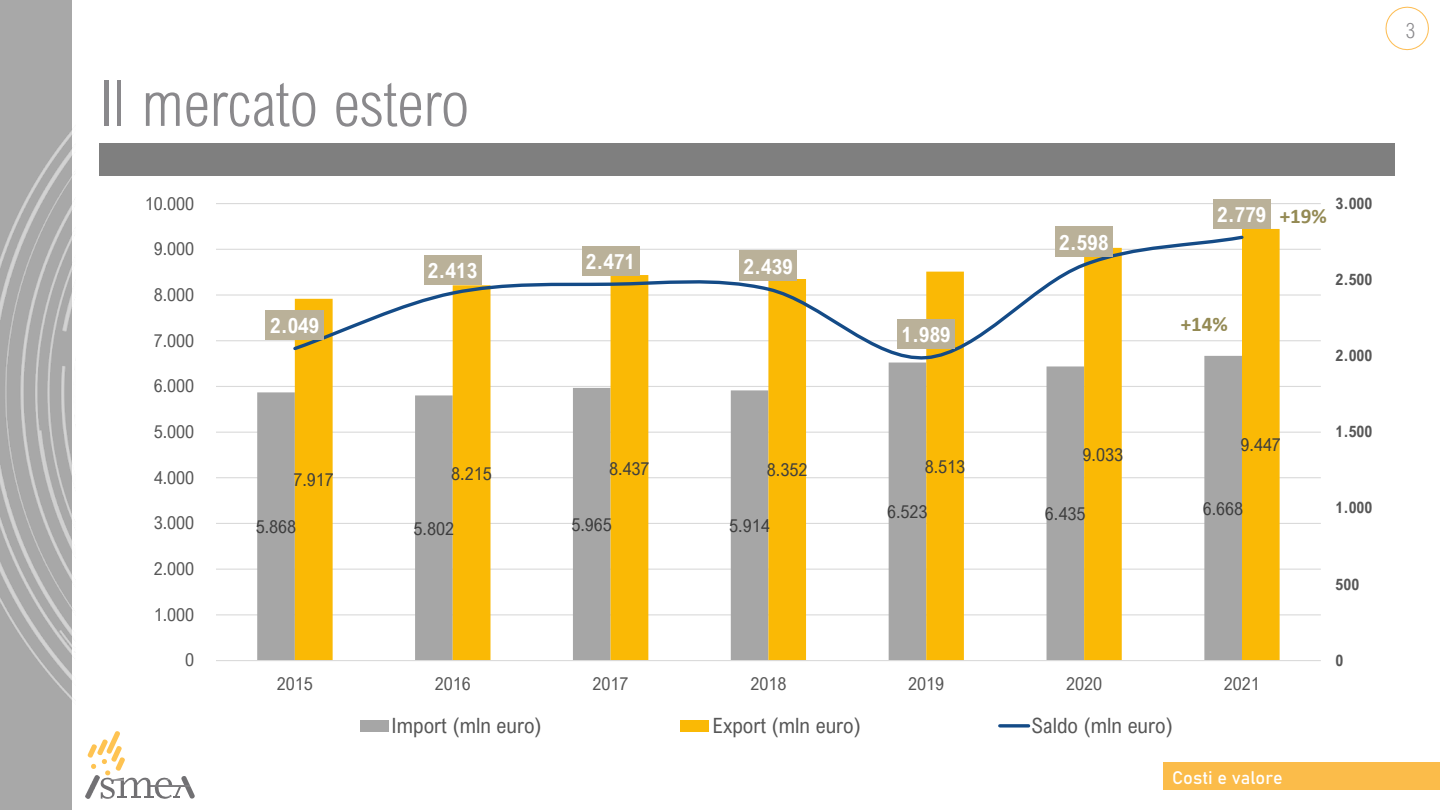
<style>
.page{position:relative;width:1440px;height:810px;background:#fff}
.page>*{position:absolute;margin:0;border:0;box-sizing:border-box;transform-origin:0 0}
.t1{font:300 63px "Arial Nova Cond";color:#8a898c}
.t2{font:21px "Arial Nova Cond";color:#575757}
.t3{font:700 21px "Arial Nova Cond";letter-spacing:.005em;color:#fff}
.t4{font:700 21px "Calibri";color:#948a54}
.t5{font:300 21px "Arial Nova Cond";color:#8a898c}
.t6{font:18px "Arial Nova Cond";color:#575757}
.t7{font:18px "Arial Nova Cond";color:#3e3e3e}
.t8{font:18px "Bahnschrift";color:#fff}
.t9{font:700 15.9px "Arial Nova Cond";color:#575757}
</style>
<div class="page">
<img style="left:86px;top:790px;width:2px;height:8px">
<svg style="left:88px;top:731px;width:107px;height:68px"></svg>
<svg style="left:1385px;top:6px;width:44px;height:45px"></svg>
<img style="left:0;top:0;width:73px;height:810px">
<div style="left:1164px;top:762px;width:276px;height:28px;background:#fbbc4a"></div>
<div style="left:99px;top:143px;width:1296px;height:33px;background:#7f7f7f"></div>
<hr style="left:216px;top:614px;width:1105px;height:1px;background:#dadada">
<hr style="left:216px;top:569px;width:1105px;height:1px;background:#dadada">
<hr style="left:216px;top:523px;width:1105px;height:1px;background:#dadada">
<hr style="left:216px;top:477px;width:1105px;height:1px;background:#dadada">
<hr style="left:216px;top:432px;width:1105px;height:1px;background:#dadada">
<hr style="left:216px;top:386px;width:1105px;height:1px;background:#dadada">
<hr style="left:216px;top:340px;width:1105px;height:1px;background:#dadada">
<hr style="left:216px;top:294px;width:1105px;height:2px;background:#dadada">
<hr style="left:216px;top:249px;width:1105px;height:1px;background:#dadada">
<hr style="left:216px;top:203px;width:1105px;height:1px;background:#dadada">
<svg style="left:257px;top:362px;width:38px;height:298px;background:#afafaf"></svg>
<svg style="left:295px;top:229px;width:985px;height:431px"></svg>
<hr style="left:216px;top:660px;width:1105px;height:1px;background:#dadada">
<svg style="left:291px;top:233px;width:955px;height:129px"></svg>
<div style="left:266px;top:310px;width:58px;height:30px;background:#bab199"></div>
<div style="left:424px;top:255px;width:58px;height:30px;background:#bab199"></div>
<div style="left:582px;top:246px;width:58px;height:30px;background:#bab199"></div>
<div style="left:739px;top:251px;width:58px;height:30px;background:#bab199"></div>
<div style="left:897px;top:320px;width:58px;height:29px;background:#bab199"></div>
<div style="left:1055px;top:227px;width:58px;height:30px;background:#bab199"></div>
<div style="left:1213px;top:199px;width:58px;height:30px;background:#bab199"></div>
<div style="left:360px;top:720px;width:29px;height:12px;background:#a6a6a6"></div>
<div style="left:681px;top:720px;width:28px;height:12px;background:#fab905"></div>
<svg style="left:1000px;top:724px;width:29px;height:4px"></svg>
<h2 class="t1" style="left:99px;top:65px;width:372px">Il mercato estero</h2>
<p class="t6" style="left:145px;top:192px;width:51px">10.000</p>
<p class="t6" style="left:154px;top:238px;width:42px">9.000</p>
<p class="t6" style="left:154px;top:283px;width:42px">8.000</p>
<p class="t6" style="left:154px;top:329px;width:42px">7.000</p>
<p class="t6" style="left:154px;top:375px;width:42px">6.000</p>
<p class="t6" style="left:154px;top:420px;width:42px">5.000</p>
<p class="t6" style="left:154px;top:466px;width:42px">4.000</p>
<p class="t6" style="left:154px;top:512px;width:42px">3.000</p>
<p class="t6" style="left:154px;top:558px;width:42px">2.000</p>
<p class="t6" style="left:154px;top:603px;width:42px">1.000</p>
<p class="t6" style="left:185px;top:649px;width:10px">0</p>
<p class="t3" style="left:270px;top:313px;width:51px">2.049</p>
<p class="t3" style="left:428px;top:257px;width:51px">2.413</p>
<p class="t3" style="left:586px;top:248px;width:51px">2.471</p>
<p class="t3" style="left:744px;top:253px;width:51px">2.439</p>
<p class="t3" style="left:901px;top:322px;width:51px">1.989</p>
<p class="t3" style="left:1059px;top:229px;width:51px">2.598</p>
<p class="t3" style="left:1217px;top:202px;width:51px">2.779</p>
<p class="t4" style="left:1280px;top:201px;width:49px">+19%</p>
<p class="t9" style="left:1336px;top:193px;width:38px">3.000</p>
<p class="t4" style="left:1181px;top:309px;width:49px">+14%</p>
<p class="t9" style="left:1336px;top:269px;width:38px">2.500</p>
<p class="t9" style="left:1336px;top:345px;width:38px">2.000</p>
<p class="t7" style="left:293px;top:469px;width:42px">7.917</p>
<p class="t7" style="left:451px;top:462px;width:42px">8.215</p>
<p class="t7" style="left:609px;top:457px;width:42px">8.437</p>
<p class="t7" style="left:767px;top:459px;width:42px">8.352</p>
<p class="t7" style="left:925px;top:455px;width:42px">8.513</p>
<p class="t7" style="left:1083px;top:443px;width:42px">9.033</p>
<p class="t7" style="left:1240px;top:434px;width:42px">9.447</p>
<p class="t7" style="left:256px;top:516px;width:42px">5.868</p>
<p class="t7" style="left:414px;top:517px;width:42px">5.802</p>
<p class="t7" style="left:571px;top:514px;width:42px">5.965</p>
<p class="t7" style="left:729px;top:515px;width:42px">5.914</p>
<p class="t7" style="left:887px;top:501px;width:42px">6.523</p>
<p class="t7" style="left:1045px;top:503px;width:42px">6.435</p>
<p class="t7" style="left:1203px;top:497px;width:42px">6.668</p>
<p class="t6" style="left:277px;top:673px;width:37px">2015</p>
<p class="t6" style="left:435px;top:673px;width:37px">2016</p>
<p class="t6" style="left:593px;top:673px;width:37px">2017</p>
<p class="t6" style="left:750px;top:673px;width:38px">2018</p>
<p class="t6" style="left:908px;top:673px;width:37px">2019</p>
<p class="t6" style="left:1066px;top:673px;width:37px">2020</p>
<p class="t6" style="left:1224px;top:673px;width:37px">2021</p>
<p class="t2" style="left:392px;top:712px;width:151px">Import (mln euro)</p>
<p class="t2" style="left:712px;top:712px;width:150px">Export (mln euro)</p>
<p class="t2" style="left:1032px;top:712px;width:143px">Saldo (mln euro)</p>
<p class="t8" style="left:1172px;top:764px;width:112px">Costi e valore</p>
<p class="t9" style="left:1336px;top:422px;width:38px">1.500</p>
<p class="t9" style="left:1336px;top:498px;width:38px">1.000</p>
<p class="t9" style="left:1336px;top:574px;width:25px">500</p>
<p class="t9" style="left:1336px;top:650px;width:9px">0</p>
<p class="t5" style="left:1406px;top:17px;width:11px">3</p>
</div>
